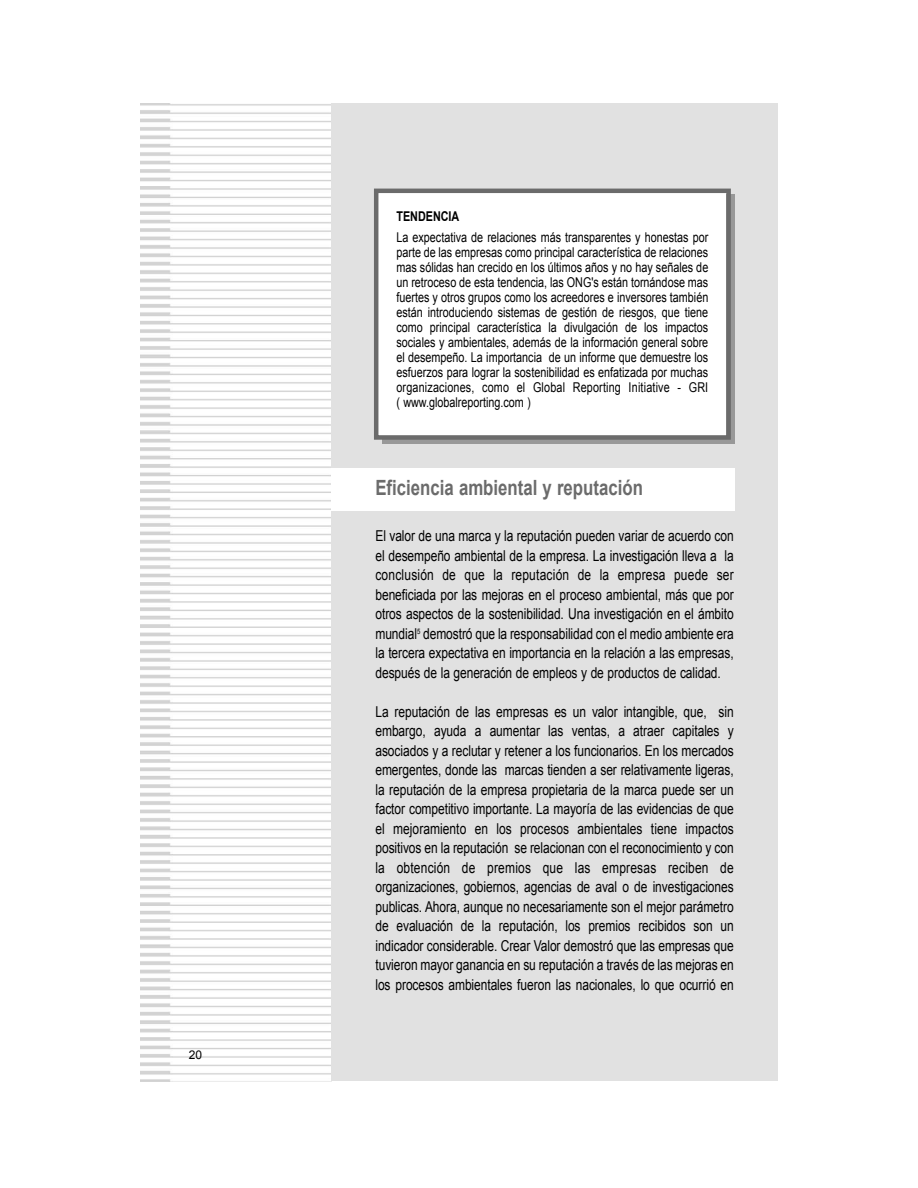
<style>
.page{position:relative;width:918px;height:1188px;background:#fff}
.page>*{position:absolute;margin:0;border:0;box-sizing:border-box;transform-origin:0 0}
.t1{font:700 21px "Arial";color:#6b6b6b;scale:.8 1}
.t2{font:15px/19.5px "Arial";letter-spacing:-.005em;color:#000;text-align:justify;scale:.8 1}
.t3{font:13.5px/15px "Arial";letter-spacing:.015em;color:#000;text-align:justify;scale:.8 1}
.t4{font:700 13.5px "Arial";color:#000;scale:.8 1}
.t5{font:12px "Arial";color:#000}
</style>
<div class="page">
<div style="left:331px;top:104px;width:447px;height:977px;background:#e1e1e1"></div>
<div style="left:382px;top:194px;width:353px;height:250px;background:#989898"></div>
<div style="left:378px;top:193px;width:348px;height:242px;background:#fff"></div>
<div style="left:374px;top:189px;width:357px;height:251px;border:4px solid #6b6b6b"></div>
<div style="left:331px;top:468px;width:404px;height:43px;background:#fff"></div>
<p class="t5" style="left:189px;top:1048px;width:15px">20</p>
<p class="t4" style="left:396px;top:209px;width:80px">TENDENCIA</p>
<p class="t3" style="left:396px;top:230px;width:391px">La expectativa de relaciones más transparentes y honestas por parte de las empresas como principal característica de relaciones mas sólidas han crecido en los últimos años y no hay señales de un retroceso de esta tendencia, las ONG's están tornándose mas fuertes y otros grupos como los acreedores e inversores también están introduciendo sistemas de gestión de riesgos, que tiene como principal característica la divulgación de los impactos sociales y ambientales, además de la información general sobre el desempeño. La importancia de un informe que demuestre los esfuerzos para lograr la sostenibilidad es enfatizada por muchas organizaciones, como el Global Reporting Initiative - GRI ( www.globalreporting.com )</p>
<h1 class="t1" style="left:375px;top:476px;width:336px">Eficiencia ambiental y reputación</h1>
<p class="t2" style="left:375px;top:526px;width:449px">El valor de una marca y la reputación pueden variar de acuerdo con el desempeño ambiental de la empresa. La investigación lleva a la conclusión de que la reputación de la empresa puede ser beneficiada por las mejoras en el proceso ambiental, más que por otros aspectos de la sostenibilidad. Una investigación en el ámbito mundial<sup>5</sup> demostró que la responsabilidad con el medio ambiente era la tercera expectativa en importancia en la relación a las empresas, después de la generación de empleos y de productos de calidad.</p>
<p class="t2" style="left:375px;top:702px;width:449px">La reputación de las empresas es un valor intangible, que, sin embargo, ayuda a aumentar las ventas, a atraer capitales y asociados y a reclutar y retener a los funcionarios. En los mercados emergentes, donde las marcas tienden a ser relativamente ligeras, la reputación de la empresa propietaria de la marca puede ser un factor competitivo importante. La mayoría de las evidencias de que el mejoramiento en los procesos ambientales tiene impactos positivos en la reputación se relacionan con el reconocimiento y con la obtención de premios que las empresas reciben de organizaciones, gobiernos, agencias de aval o de investigaciones publicas. Ahora, aunque no necesariamente son el mejor parámetro de evaluación de la reputación, los premios recibidos son un indicador considerable. Crear Valor demostró que las empresas que tuvieron mayor ganancia en su reputación a través de las mejoras en los procesos ambientales fueron las nacionales, lo que ocurrió en</p>
</div>
